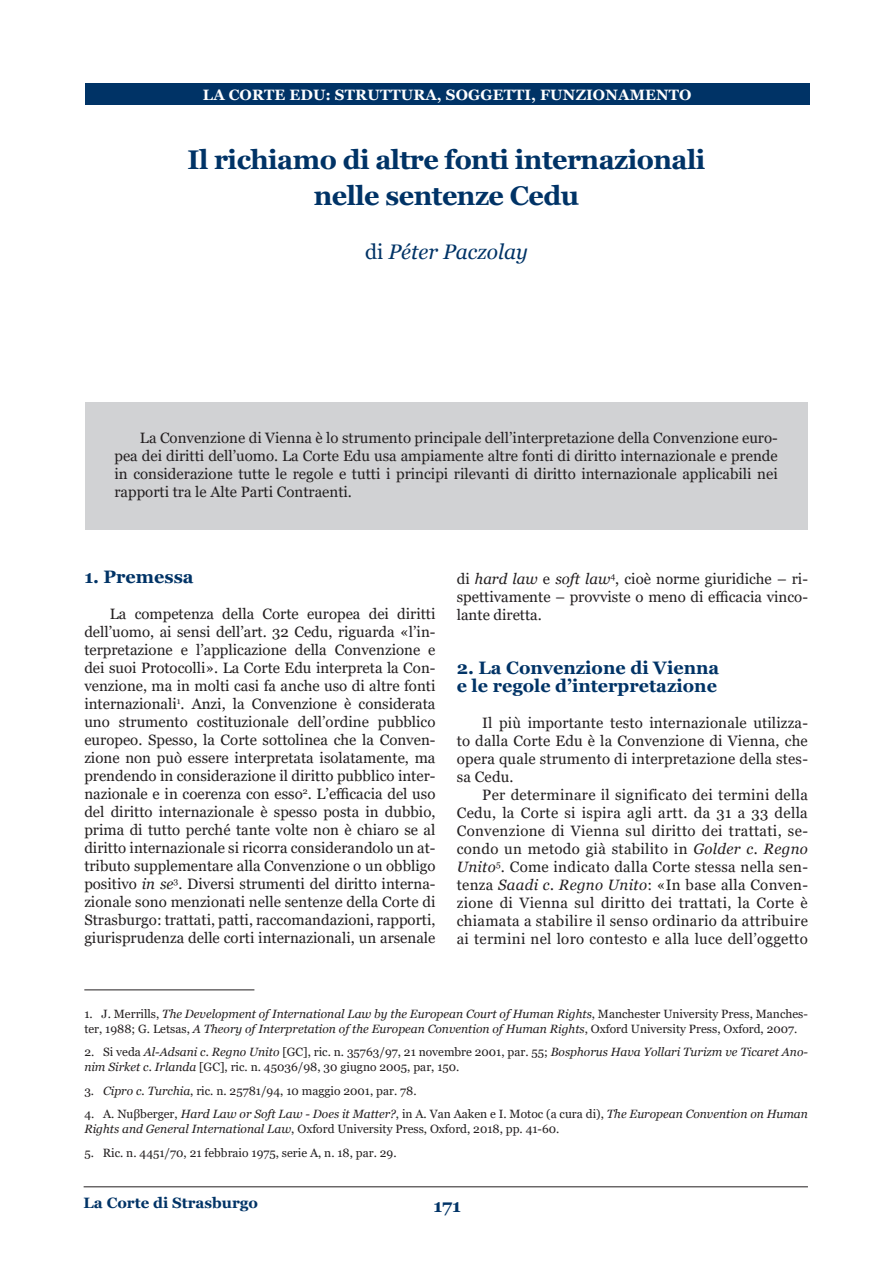
<style>
.page{position:relative;width:893px;height:1263px;background:#fff}
.page>*{position:absolute;margin:0;border:0;box-sizing:border-box;transform-origin:0 0}
.titolo{font:700 27px "Georgia";letter-spacing:-.02em;color:#036}
.t1{font:italic 21px "Georgia";color:#036}
.sottotitolo1{font:700 18px "Georgia";color:#036}
.testo{font:15px/18px "Georgia";color:#231f20;text-align:justify}
.t2{font:700 15px "Georgia";letter-spacing:.01em;color:#fff}
.t3{font:700 15px "Georgia";color:#036}
.nota{font:italic 12px/15px "Georgia";color:#231f20}
.nota-2{font:12px/15px "Georgia";color:#231f20}
.s1{font-style:normal}
.s2{font-style:italic}
</style>
<div class="page">
<hr style="left:84px;top:1186px;width:724px;height:1px;background:#231f20">
<div style="left:85px;top:83px;width:724px;height:22px;background:#036"></div>
<hr style="left:84px;top:990px;width:170px;height:1px;background:#231f20">
<div style="left:85px;top:402px;width:723px;height:128px;background:#d1d2d4"></div>
<p class="t2" style="left:203px;top:85px;width:490px">LA CORTE EDU: STRUTTURA, SOGGETTI, FUNZIONAMENTO</p>
<p class="titolo" style="left:188px;top:143px;width:519px">Il richiamo di altre fonti internazionali</p>
<p class="titolo" style="left:314px;top:179px;width:267px">nelle sentenze Cedu</p>
<p class="t1" style="left:365px;top:239px;width:164px"><span class="s1">di</span> Péter Paczolay</p>
<p class="testo" style="left:114px;top:429px;width:665px;text-indent:26px">La Convenzione di Vienna è lo strumento principale dell’interpretazione della Convenzione euro&shy;pea dei diritti dell’uomo. La Corte Edu usa ampiamente altre fonti di diritto internazionale e prende in considerazione tutte le regole e tutti i principi rilevanti di diritto internazionale applicabili nei rapporti tra le Alte Parti Contraenti.</p>
<p class="sottotitolo1" style="left:84px;top:565px;width:111px">1. Premessa</p>
<p class="testo" style="left:84px;top:605px;width:353px;text-indent:26px">La competenza della Corte europea dei diritti dell’uomo, ai sensi dell’art. 32 Cedu, riguarda «l’in&shy;terpretazione e l’applicazione della Convenzione e dei suoi Protocolli». La Corte Edu interpreta la Con&shy;venzione, ma in molti casi fa anche uso di altre fonti internazionali<sup>1</sup>. Anzi, la Convenzione è considerata uno strumento costituzionale dell’ordine pubblico europeo. Spesso, la Corte sottolinea che la Conven&shy;zione non può essere interpretata isolatamente, ma prendendo in considerazione il diritto pubblico inter&shy;nazionale e in coerenza con esso<sup>2</sup>. L’efficacia del uso del diritto internazionale è spesso posta in dubbio, prima di tutto perché tante volte non è chiaro se al diritto internazionale si ricorra considerandolo un at&shy;tributo supplementare alla Convenzione o un obbligo positivo <span class="s2">in se</span><sup>3</sup>. Diversi strumenti del diritto interna&shy;zionale sono menzionati nelle sentenze della Corte di Strasburgo: trattati, patti, raccomandazioni, rapporti, giurisprudenza delle corti internazionali, un arsenale</p>
<p class="testo" style="left:457px;top:570px;width:353px">di <span class="s2">hard law</span> e <span class="s2">soft law</span><sup>4</sup>, cioè norme giuridiche – ri&shy;spettivamente – provviste o meno di efficacia vinco&shy;lante diretta.</p>
<p class="sottotitolo1" style="left:457px;top:656px;width:264px">2. La Convenzione di Vienna</p>
<p class="sottotitolo1" style="left:457px;top:674px;width:262px">e le regole d’interpretazione</p>
<p class="testo" style="left:457px;top:714px;width:353px;text-indent:26px">Il più importante testo internazionale utilizza&shy;to dalla Corte Edu è la Convenzione di Vienna, che opera quale strumento di interpretazione della stes&shy;sa Cedu.</p>
<p class="testo" style="left:457px;top:786px;width:353px;text-indent:26px">Per determinare il significato dei termini della Cedu, la Corte si ispira agli artt. da 31 a 33 della Convenzione di Vienna sul diritto dei trattati, se&shy;condo un metodo già stabilito in <span class="s2">Golder c. Regno Unito</span><sup>5</sup>. Come indicato dalla Corte stessa nella sen&shy;tenza <span class="s2">Saadi c. Regno Unito</span>: «In base alla Conven&shy;zione di Vienna sul diritto dei trattati, la Corte è chiamata a stabilire il senso ordinario da attribuire ai termini nel loro contesto e alla luce dell’oggetto</p>
<p class="nota" style="left:84px;top:1006px;width:725px"><span class="s1">1. J. Merrills,</span> The Development of International Law by the European Court of Human Rights<span class="s1">, Manchester University Press, Manches&shy;ter, 1988; G. Letsas,</span> A Theory of Interpretation of the European Convention of Human Rights<span class="s1">, Oxford University Press, Oxford, 2007.</span></p>
<p class="nota-2" style="left:84px;top:1045px;width:725px">2. Si veda <span class="s2">Al-Adsani c. Regno Unito</span> [GC], ric. n. 35763/97, 21 novembre 2001, par. 55; <span class="s2">Bosphorus Hava Yollari Turizm ve Ticaret Ano&shy;nim Sirket c. Irlanda</span> [GC], ric. n. 45036/98, 30 giugno 2005, par, 150.</p>
<p class="nota-2" style="left:84px;top:1083px;width:334px">3. <span class="s2">Cipro c. Turchia</span>, ric. n. 25781/94, 10 maggio 2001, par. 78.</p>
<p class="nota" style="left:84px;top:1106px;width:725px"><span class="s1">4. A. Nuβberger,</span> Hard Law or Soft Law - Does it Matter?<span class="s1">, in A. Van Aaken e I. Motoc (a cura di),</span> The European Convention on Human<br>Rights and General International Law<span class="s1">, Oxford University Press, Oxford, 2018, pp. 41-60.</span></p>
<p class="nota-2" style="left:84px;top:1145px;width:314px">5. Ric. n. 4451/70, 21 febbraio 1975, serie A, n. 18, par. 29.</p>
<p class="t3" style="left:84px;top:1193px;width:176px">La Corte di Strasburgo</p>
<p class="sottotitolo1" style="left:433px;top:1194px;width:29px">171</p>
</div>
